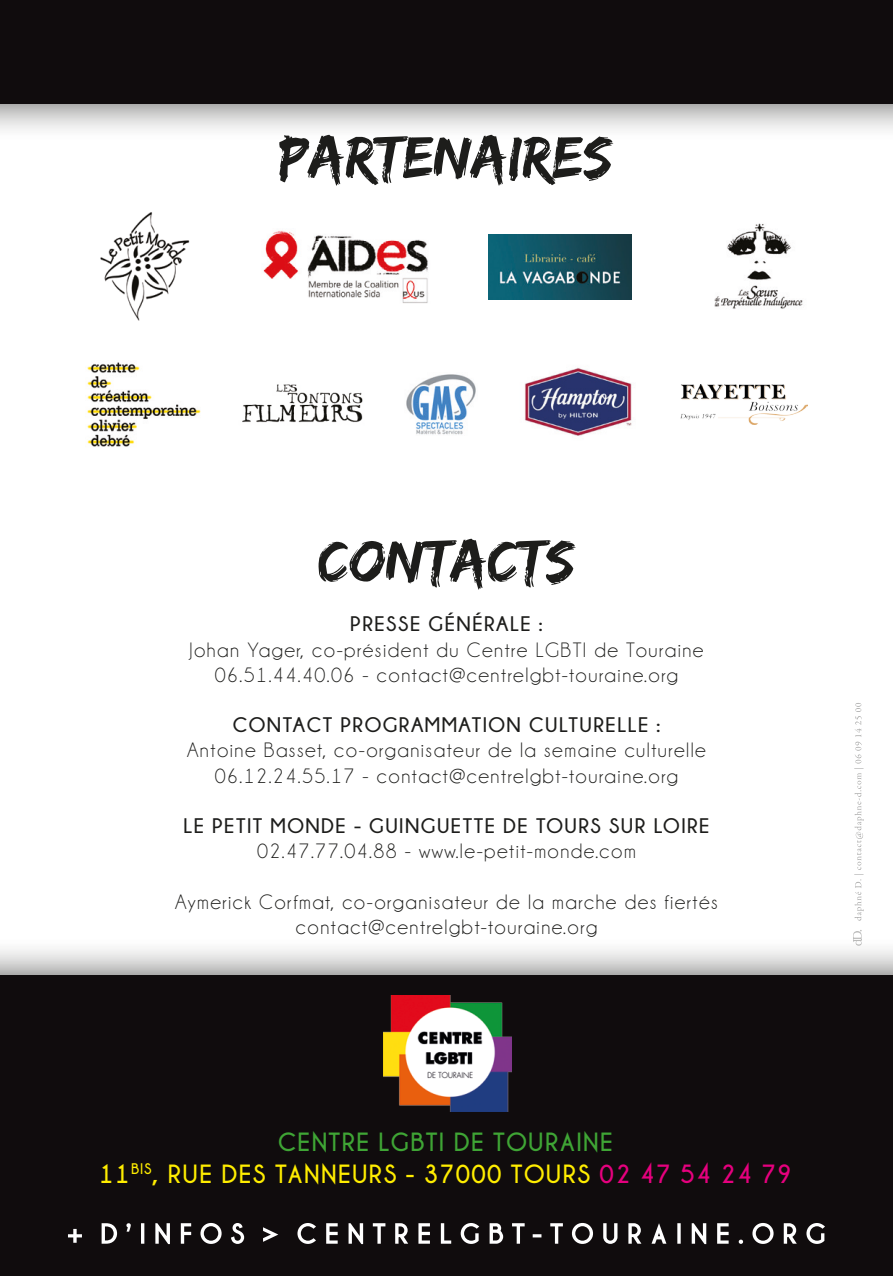
<style>
.page{position:relative;width:893px;height:1276px;background:#fff}
.page>*{position:absolute;margin:0;border:0;box-sizing:border-box;transform-origin:0 0}
.t1{font:61.2px "Edo SZ";color:#1d1d1b}
.t2{font:27px/32.4px "Champagne&Limousines Thick";letter-spacing:.05em;color:#ffed00;text-align:center}
.t3{font:21px/25.2px "Champagne&Limousines";letter-spacing:.07em;color:#1d1d1b;text-align:center}
.t4{font:700 21px "Champagne&Limousines";letter-spacing:.07em;color:#1d1d1b}
.s1{color:#3fa535}
.s2{color:#e6007e}
</style>
<div class="page">
<div style="left:0;top:938px;width:893px;height:338px;background:#1d1d1b;opacity:.75"></div>
<div style="left:0;top:975px;width:893px;height:301px;background:#100c0d"></div>
<div style="left:0;top:0;width:893px;height:142px;background:#1d1d1b;opacity:.75"></div>
<div style="left:0;top:0;width:893px;height:104px;background:#100c0d"></div>
<img style="left:383px;top:995px;width:128px;height:116px">
<svg style="left:68px;top:1223px;width:757px;height:21px"></svg>
<svg style="left:854px;top:703px;width:10px;height:217px"></svg>
<svg style="left:853px;top:930px;width:9px;height:15px"></svg>
<img style="left:100px;top:212px;width:90px;height:109px">
<img style="left:263px;top:231px;width:165px;height:72px">
<img style="left:489px;top:234px;width:142px;height:66px">
<img style="left:714px;top:223px;width:89px;height:86px">
<img style="left:87px;top:362px;width:114px;height:85px">
<img style="left:242px;top:384px;width:121px;height:39px">
<img style="left:406px;top:374px;width:70px;height:61px">
<img style="left:524px;top:367px;width:108px;height:69px">
<img style="left:680px;top:384px;width:128px;height:40px">
<h1 class="t1" style="left:279px;top:121px;width:335px">PARTENAIRES</h1>
<h1 class="t1" style="left:318px;top:525px;width:258px">CONTACTS</h1>
<p class="t4" style="left:350px;top:612px;width:159px">PRESSE GÉNÉRALE</p>
<p class="t4" style="left:539px;top:612px;width:5px">:</p>
<p class="t3" style="left:189px;top:637px;width:516px">Johan Yager, co-président du Centre LGBTI de Touraine<br>06.51.44.40.06 - contact@centrelgbt-touraine.org</p>
<p class="t4" style="left:233px;top:713px;width:64px">CONTACT</p>
<p class="t4" style="left:341px;top:713px;width:85px">PROGRAMMATI</p>
<p class="t4" style="left:488px;top:713px;width:129px">ON CULTURELLE</p>
<p class="t4" style="left:656px;top:713px;width:5px">:</p>
<p class="t3" style="left:187px;top:738px;width:520px">Antoine Basset, co-organisateur de la semaine culturelle<br>06.12.24.55.17 - contact@centrelgbt-touraine.org</p>
<p class="t4" style="left:183px;top:814px;width:40px">LE PETIT</p>
<p class="t4" style="left:271px;top:814px;width:192px">MONDE - GUINGUETTE</p>
<p class="t4" style="left:503px;top:814px;width:206px">DE TOURS SUR LOIRE</p>
<p class="t3" style="left:257px;top:839px;width:380px">02.47.77.04.88 - www.le-petit-monde.com</p>
<p class="t3" style="left:175px;top:889px;width:544px">Aymerick Corfmat, co-organisateur de la marche des fiertés contact@centrelgbt-touraine.org</p>
<p class="t2" style="left:99px;top:1125px;width:694px"><span class="s1">CENTRE LGBTI DE TOURAINE<br></span>11<sup>BIS</sup>, RUE DES TANNEURS - 37000 TOURS <span class="s2">02 47 54 24 79</span></p>
</div>
